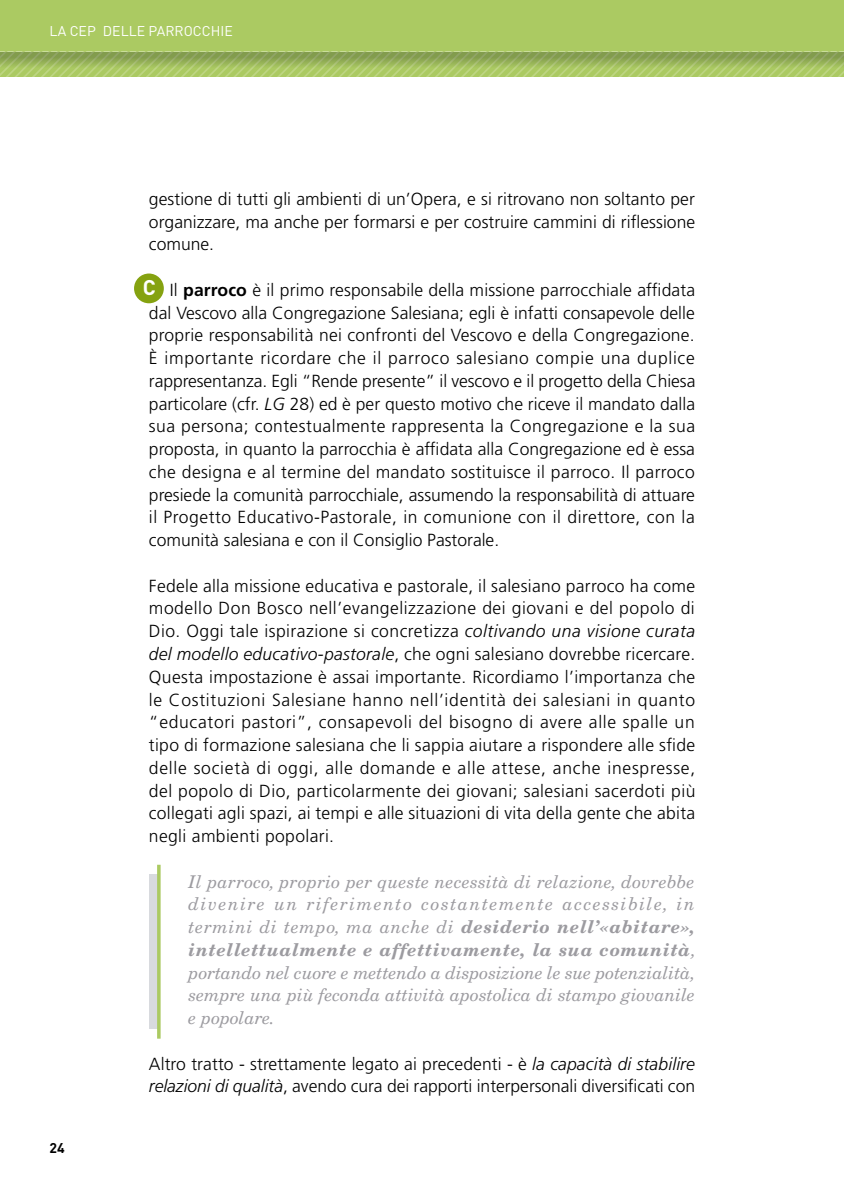
<style>
.page{position:relative;width:844px;height:1191px;background:#fff}
.page>*{position:absolute;margin:0;border:0;box-sizing:border-box;transform-origin:0 0}
.t1{font:700 21px "DIN";color:#fff}
.t2{font:300 17.5px/22.8px "Frutiger LT Std";color:#000;text-align:justify}
.t3{font:italic 17.5px/22.8px "New Century Schlbk LT Std";color:#9c9ba0;text-align:justify}
.t4{font:14px "DIN";color:#fff}
.t5{font:700 14px "DIN";color:#000}
.s1{font-weight:700}
.s2{font-style:italic}
</style>
<div class="page">
<svg style="left:0;top:0;width:844px;height:76px;background:#9db860"></svg>
<div style="left:0;top:0;width:843px;height:52px;background:#abca62"></div>
<div style="left:149px;top:874px;width:10px;height:154px;background:#d8dade"></div>
<hr style="left:157px;top:864px;width:3px;height:174px;background:#abca62">
<div style="left:134px;top:273px;width:30px;height:30px;background:#85a210;border-radius:50%"></div>
<p class="t4" style="left:50px;top:22px;width:184px">LA CEP DELLE PARROCCHIE</p>
<p class="t5" style="left:50px;top:1138px;width:17px">24</p>
<p class="t2" style="left:149px;top:188px;width:547px">gestione di tutti gli ambienti di un’Opera, e si ritrovano non soltanto per organizzare, ma anche per formarsi e per costruire cammini di riflessione comune.</p>
<p class="t2" style="left:149px;top:279px;width:548px;text-indent:21px">Il <span class="s1">parroco</span> è il primo responsabile della missione parrocchiale affidata dal Vescovo alla Congregazione Salesiana; egli è infatti consapevole delle proprie responsabilità nei confronti del Vescovo e della Congregazione.<br>È importante ricordare che il parroco salesiano compie una duplice rappresentanza. Egli “Rende presente” il vescovo e il progetto della Chiesa particolare (cfr. <span class="s2">LG</span> 28) ed è per questo motivo che riceve il mandato dalla sua persona; contestualmente rappresenta la Congregazione e la sua proposta, in quanto la parrocchia è affidata alla Congregazione ed è essa che designa e al termine del mandato sostituisce il parroco. Il parroco presiede la comunità parrocchiale, assumendo la responsabilità di attuare il Progetto Educativo-Pastorale, in comunione con il direttore, con la comunità salesiana e con il Consiglio Pastorale.</p>
<p class="t2" style="left:149px;top:574px;width:548px">Fedele alla missione educativa e pastorale, il salesiano parroco ha come modello Don Bosco nell’evangelizzazione dei giovani e del popolo di Dio. Oggi tale ispirazione si concretizza <span class="s2">coltivando una visione curata del modello educativo-pastorale</span>, che ogni salesiano dovrebbe ricercare.<br>Questa impostazione è assai importante. Ricordiamo l’importanza che le Costituzioni Salesiane hanno nell’identità dei salesiani in quanto “educatori pastori”, consapevoli del bisogno di avere alle spalle un tipo di formazione salesiana che li sappia aiutare a rispondere alle sfide delle società di oggi, alle domande e alle attese, anche inespresse, del popolo di Dio, particolarmente dei giovani; salesiani sacerdoti più collegati agli spazi, ai tempi e alle situazioni di vita della gente che abita negli ambienti popolari.</p>
<p class="t3" style="left:189px;top:870px;width:508px">Il parroco, proprio per queste necessità di relazione, dovrebbe divenire un riferimento costantemente accessibile, in termini di tempo, ma anche di <span class="s1">desiderio nell’«abitare», intellettualmente e affettivamente, la sua comunità</span>, portando nel cuore e mettendo a disposizione le sue potenzialità, sempre una più feconda attività apostolica di stampo giovanile e popolare.</p>
<p class="t2" style="left:149px;top:1052px;width:547px">Altro tratto - strettamente legato ai precedenti - è <span class="s2">la capacità di stabilire relazioni di qualità</span>, avendo cura dei rapporti interpersonali diversificati con</p>
<p class="t1" style="left:143px;top:274px;width:15px">C</p>
</div>
